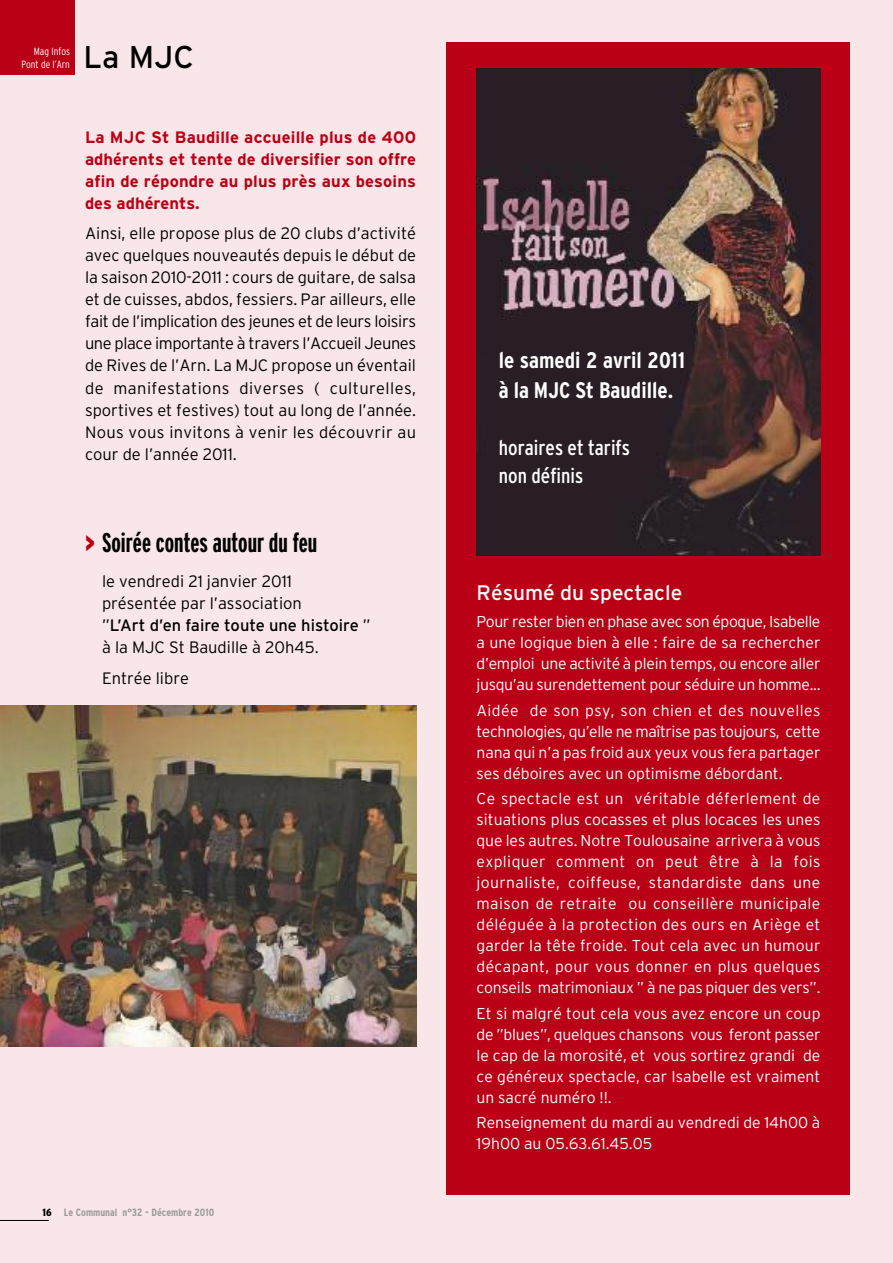
<style>
.page{position:relative;width:893px;height:1263px;background:#f8e6e8}
.page>*{position:absolute;margin:0;border:0;box-sizing:border-box;transform-origin:0 0}
.t1{font:31.5px "Interstate";color:#000}
.t2{font:27px "Interstate Bold Compressed";color:#000}
.t3{font:700 condensed 22.5px/30px "Interstate";color:#fff}
.t4{font:condensed 21px/27.9px "Interstate";color:#fff}
.t5{font:21px "Interstate";color:#fff}
.t6{font:300 16.5px/22px "Interstate";color:#000;text-align:justify}
.t7{font:700 16.5px/22px "Interstate";letter-spacing:.01em;color:#ba0016;text-align:justify}
.t8{font:300 15.75px/21px "Interstate";color:#fff;text-align:justify}
.t9{font:700 condensed 10.5px "Interstate";color:#999}
.t10{font:300 condensed 10.5px/13.5px "Interstate";color:#fff;text-align:right}
.s1{font-family:"Interstate";font-weight:900;font-stretch:condensed;font-size:25.5px;color:#ba0016}
.s2{font-weight:400}
.s3{font-weight:900;color:#000}
</style>
<div class="page">
<div style="left:0;top:0;width:74px;height:74px;background:#ba0016"></div>
<hr style="left:0;top:1220px;width:49px;height:1px;background:#000">
<div style="left:446px;top:43px;width:404px;height:1152px;background:#ba0016"></div>
<img style="left:476px;top:68px;width:345px;height:488px">
<img style="left:0;top:706px;width:416px;height:340px">
<p class="t10" style="left:21px;top:45px;width:50px">Mag Infos<br>Pont de l’Arn</p>
<h1 class="t1" style="left:84px;top:46px;width:112px">La MJC</h1>
<p class="t7" style="left:85px;top:127px;width:333px">La MJC St Baudille accueille plus de 400 adhérents et tente de diversifier son offre afin de répondre au plus près aux besoins des adhérents.</p>
<p class="t6" style="left:85px;top:224px;width:333px">Ainsi, elle propose plus de 20 clubs d’activité avec quelques nouveautés depuis le début de la saison 2010-2011 : cours de guitare, de salsa et de cuisses, abdos, fessiers. Par ailleurs, elle fait de l’implication des jeunes et de leurs loisirs une place importante à travers l’Accueil Jeunes de Rives de l’Arn. La MJC propose un éventail de manifestations diverses ( culturelles, sportives et festives) tout au long de l’année.<br>Nous vous invitons à venir les découvrir au cour de l’année 2011.</p>
<h2 class="t2" style="left:85px;top:533px;width:234px"><span class="s1">&gt;</span> Soirée contes autour du feu</h2>
<p class="t6" style="left:102px;top:572px;width:270px;text-align:left">le vendredi 21 janvier 2011 présentée par l’association<br>”<span class="s2">L’Art d’en faire toute une histoire</span> ” à la MJC St Baudille à 20h45.</p>
<p class="t6" style="left:102px;top:668px;width:88px">Entrée libre</p>
<p class="t9" style="left:43px;top:1209px;width:173px"><span class="s3">16</span> Le Communal n°32 - Décembre 2010</p>
<h3 class="t3" style="left:499px;top:347px;width:188px">le samedi 2 avril 2011 à la MJC St Baudille.</h3>
<h3 class="t4" style="left:499px;top:435px;width:133px">horaires et tarifs non définis</h3>
<h3 class="t5" style="left:476px;top:580px;width:207px">Résumé du spectacle</h3>
<p class="t8" style="left:476px;top:612px;width:345px">Pour rester bien en phase avec son époque, Isabelle a une logique bien à elle : faire de sa rechercher d’emploi une activité à plein temps, ou encore aller jusqu’au surendettement pour séduire un homme...</p>
<p class="t8" style="left:476px;top:701px;width:345px">Aidée de son psy, son chien et des nouvelles technologies, qu’elle ne maîtrise pas toujours, cette nana qui n’a pas froid aux yeux vous fera partager ses déboires avec un optimisme débordant.</p>
<p class="t8" style="left:476px;top:789px;width:345px">Ce spectacle est un véritable déferlement de situations plus cocasses et plus locaces les unes que les autres. Notre Toulousaine arrivera à vous expliquer comment on peut être à la fois journaliste, coiffeuse, standardiste dans une maison de retraite ou conseillère municipale déléguée à la protection des ours en Ariège et garder la tête froide. Tout cela avec un humour décapant, pour vous donner en plus quelques conseils matrimoniaux ” à ne pas piquer des vers”.</p>
<p class="t8" style="left:476px;top:1004px;width:345px">Et si malgré tout cela vous avez encore un coup de ”blues”, quelques chansons vous feront passer le cap de la morosité, et vous sortirez grandi de ce généreux spectacle, car Isabelle est vraiment un sacré numéro !!.</p>
<p class="t8" style="left:476px;top:1114px;width:345px">Renseignement du mardi au vendredi de 14h00 à<br>19h00 au 05.63.61.45.05</p>
</div>
